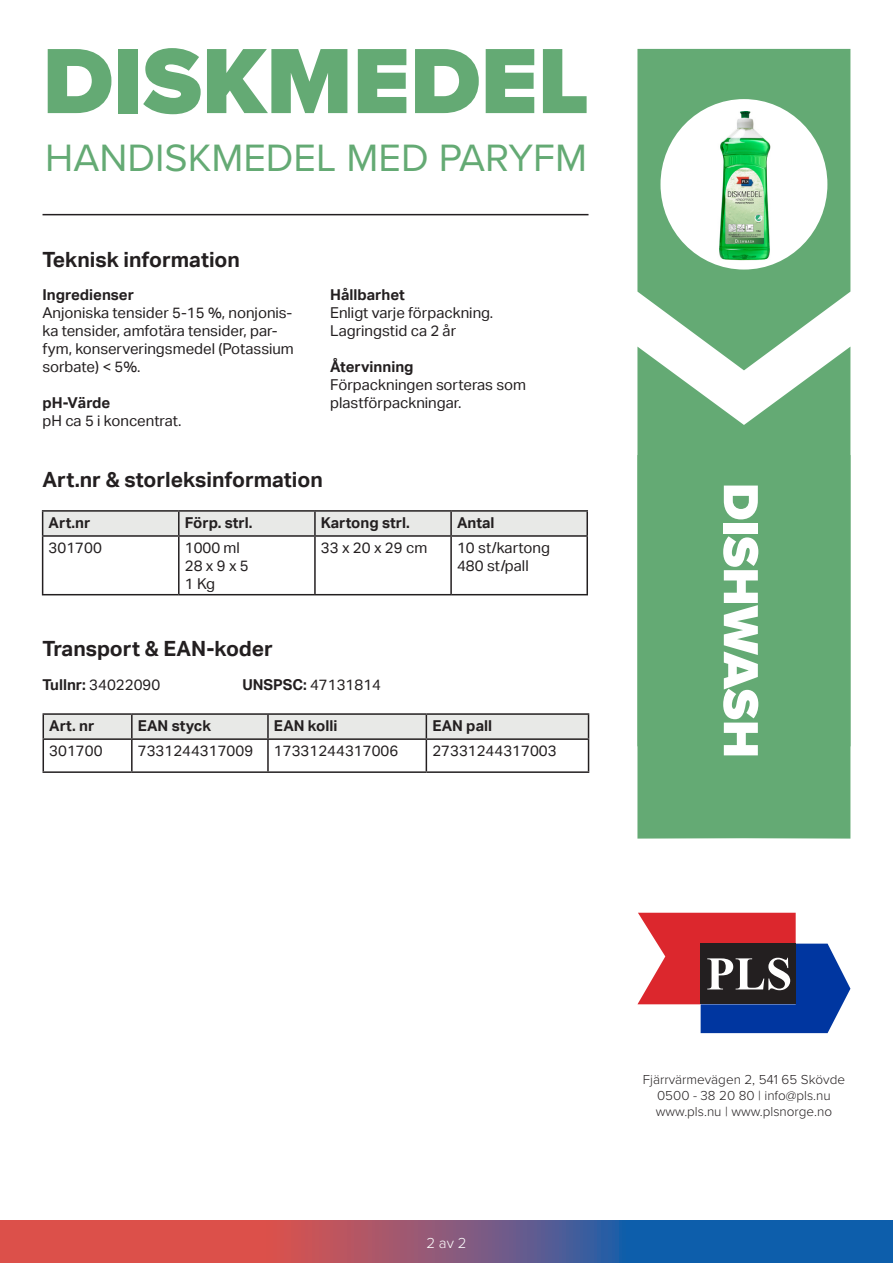
<style>
.page{position:relative;width:893px;height:1263px;background:#fff}
.page>*{position:absolute;margin:0;border:0;box-sizing:border-box;transform-origin:0 0}
.t1{font:900 96px "Proxima Nova";color:#64aa74}
.t2{font:900 51px "Proxima Nova";color:#fff}
.t3{font:39.6px "Proxima Nova";color:#64aa74}
.t4{font:700 21px "Aktiv Grotesk";color:#231f20}
.t5{font:15px/18px "Aktiv Grotesk";color:#231f20}
.t6{font:700 15px "Aktiv Grotesk";color:#231f20}
.t7{font:300 15px "Proxima Nova";color:#fff}
.t8{font:300 13.5px "Proxima Nova";color:#231f20}
.s1{font-weight:700}
</style>
<div class="page">
<hr style="left:43px;top:214px;width:545px;height:1px;background:#231f20">
<svg style="left:637px;top:49px;width:213px;height:298px;background:#74b382"></svg>
<div style="left:660px;top:99px;width:167px;height:171px;background:#fff;border-radius:50%"></div>
<svg style="left:0;top:1220px;width:893px;height:43px;background:#7b577a"></svg>
<hr style="left:42px;top:510px;width:137px;height:2px;background:#231f20">
<div style="left:42px;top:511px;width:544px;height:24px;background:#e8e9e7"></div>
<hr style="left:179px;top:510px;width:136px;height:2px;background:#231f20">
<hr style="left:178px;top:512px;width:2px;height:23px;background:#231f20">
<hr style="left:315px;top:510px;width:136px;height:2px;background:#231f20">
<hr style="left:314px;top:512px;width:2px;height:23px;background:#231f20">
<hr style="left:451px;top:510px;width:137px;height:2px;background:#231f20">
<hr style="left:450px;top:512px;width:2px;height:23px;background:#231f20">
<hr style="left:586px;top:512px;width:2px;height:23px;background:#231f20">
<hr style="left:42px;top:535px;width:137px;height:2px;background:#231f20">
<hr style="left:42px;top:537px;width:1px;height:57px;background:#231f20">
<hr style="left:179px;top:535px;width:136px;height:2px;background:#231f20">
<hr style="left:178px;top:537px;width:2px;height:57px;background:#231f20">
<hr style="left:315px;top:535px;width:136px;height:2px;background:#231f20">
<hr style="left:314px;top:537px;width:2px;height:57px;background:#231f20">
<hr style="left:451px;top:535px;width:137px;height:2px;background:#231f20">
<hr style="left:450px;top:537px;width:2px;height:57px;background:#231f20">
<hr style="left:586px;top:537px;width:2px;height:57px;background:#231f20">
<hr style="left:42px;top:594px;width:137px;height:1px;background:#231f20">
<hr style="left:179px;top:594px;width:136px;height:1px;background:#231f20">
<hr style="left:315px;top:594px;width:136px;height:1px;background:#231f20">
<hr style="left:451px;top:594px;width:137px;height:1px;background:#231f20">
<hr style="left:43px;top:713px;width:89px;height:2px;background:#231f20">
<hr style="left:132px;top:713px;width:136px;height:2px;background:#231f20">
<hr style="left:268px;top:713px;width:158px;height:2px;background:#231f20">
<hr style="left:426px;top:713px;width:163px;height:2px;background:#231f20">
<div style="left:43px;top:714px;width:546px;height:24px;background:#e8e9e7"></div>
<hr style="left:43px;top:738px;width:89px;height:2px;background:#231f20">
<hr style="left:43px;top:740px;width:1px;height:31px;background:#231f20">
<hr style="left:132px;top:738px;width:136px;height:2px;background:#231f20">
<hr style="left:131px;top:740px;width:2px;height:31px;background:#231f20">
<hr style="left:268px;top:738px;width:158px;height:2px;background:#231f20">
<hr style="left:267px;top:740px;width:2px;height:31px;background:#231f20">
<hr style="left:426px;top:738px;width:163px;height:2px;background:#231f20">
<hr style="left:426px;top:740px;width:1px;height:31px;background:#231f20">
<hr style="left:588px;top:740px;width:1px;height:31px;background:#231f20">
<hr style="left:43px;top:771px;width:89px;height:2px;background:#231f20">
<hr style="left:132px;top:771px;width:136px;height:2px;background:#231f20">
<hr style="left:268px;top:771px;width:158px;height:2px;background:#231f20">
<hr style="left:426px;top:771px;width:163px;height:2px;background:#231f20">
<svg style="left:637px;top:913px;width:213px;height:120px"></svg>
<svg style="left:637px;top:347px;width:213px;height:108px;fill:#64aa74"></svg>
<div style="left:637px;top:455px;width:213px;height:383px;background:#64aa74"></div>
<img style="left:719px;top:111px;width:52px;height:149px">
<p class="t1" style="left:43px;top:10px;width:548px">DISKMEDEL</p>
<p class="t3" style="left:45px;top:128px;width:543px">HANDISKMEDEL MED PARYFM</p>
<p class="t4" style="left:43px;top:248px;width:199px">Teknisk information</p>
<p class="t6" style="left:43px;top:286px;width:93px">Ingredienser</p>
<p class="t5" style="left:43px;top:304px;width:253px">Anjoniska tensider 5-15 %, nonjonis&shy;ka tensider, amfotära tensider, par&shy;fym, konserveringsmedel (Potassium sorbate) &lt; 5%.</p>
<p class="t6" style="left:43px;top:394px;width:69px">pH-Värde</p>
<p class="t5" style="left:43px;top:412px;width:141px">pH ca 5 i koncentrat.</p>
<p class="t6" style="left:330px;top:286px;width:76px">Hållbarhet</p>
<p class="t5" style="left:330px;top:304px;width:165px">Enligt varje förpackning.</p>
<p class="t5" style="left:330px;top:322px;width:128px">Lagringstid ca 2 år</p>
<p class="t6" style="left:330px;top:358px;width:85px">Återvinning</p>
<p class="t5" style="left:330px;top:376px;width:197px">Förpackningen sorteras som</p>
<p class="t5" style="left:330px;top:394px;width:133px">plastförpackningar.</p>
<p class="t4" style="left:43px;top:467px;width:282px">Art.nr &amp; storleksinformation</p>
<p class="t6" style="left:49px;top:514px;width:43px">Art.nr</p>
<p class="t6" style="left:185px;top:514px;width:69px">Förp. strl.</p>
<p class="t6" style="left:321px;top:514px;width:90px">Kartong strl.</p>
<p class="t6" style="left:457px;top:514px;width:39px">Antal</p>
<p class="t5" style="left:49px;top:538px;width:55px">301700</p>
<p class="t5" style="left:185px;top:538px;width:57px">1000 ml</p>
<p class="t5" style="left:185px;top:556px;width:65px">28 x 9 x 5</p>
<p class="t5" style="left:185px;top:574px;width:32px">1 Kg</p>
<p class="t5" style="left:321px;top:538px;width:108px">33 x 20 x 29 cm</p>
<p class="t5" style="left:457px;top:538px;width:94px">10 st/kartong</p>
<p class="t5" style="left:457px;top:556px;width:73px">480 st/pall</p>
<p class="t4" style="left:43px;top:636px;width:232px">Transport &amp; EAN-koder</p>
<p class="t5" style="left:43px;top:676px;width:119px"><span class="s1">Tullnr:</span> 34022090</p>
<p class="t5" style="left:242px;top:676px;width:140px"><span class="s1">UNSPSC:</span> 47131814</p>
<p class="t6" style="left:49px;top:717px;width:47px">Art. nr</p>
<p class="t6" style="left:138px;top:717px;width:75px">EAN styck</p>
<p class="t6" style="left:274px;top:717px;width:65px">EAN kolli</p>
<p class="t6" style="left:432px;top:717px;width:61px">EAN pall</p>
<p class="t5" style="left:49px;top:742px;width:55px">301700</p>
<p class="t5" style="left:138px;top:742px;width:117px">7331244317009</p>
<p class="t5" style="left:274px;top:742px;width:126px">17331244317006</p>
<p class="t5" style="left:432px;top:742px;width:126px">27331244317003</p>
<p class="t2" style="left:779px;top:483px;width:277px;rotate:90deg">DISHWASH</p>
<p class="t7" style="left:426px;top:1231px;width:42px">2 av 2</p>
<p class="t8" style="left:643px;top:1069px;width:204px">Fjärrvärmevägen 2, 541 65 Skövde</p>
<p class="t8" style="left:657px;top:1086px;width:175px">0500 - 38 20 80 | info@pls.nu</p>
<p class="t8" style="left:656px;top:1102px;width:178px">www.pls.nu | www.plsnorge.no</p>
</div>
